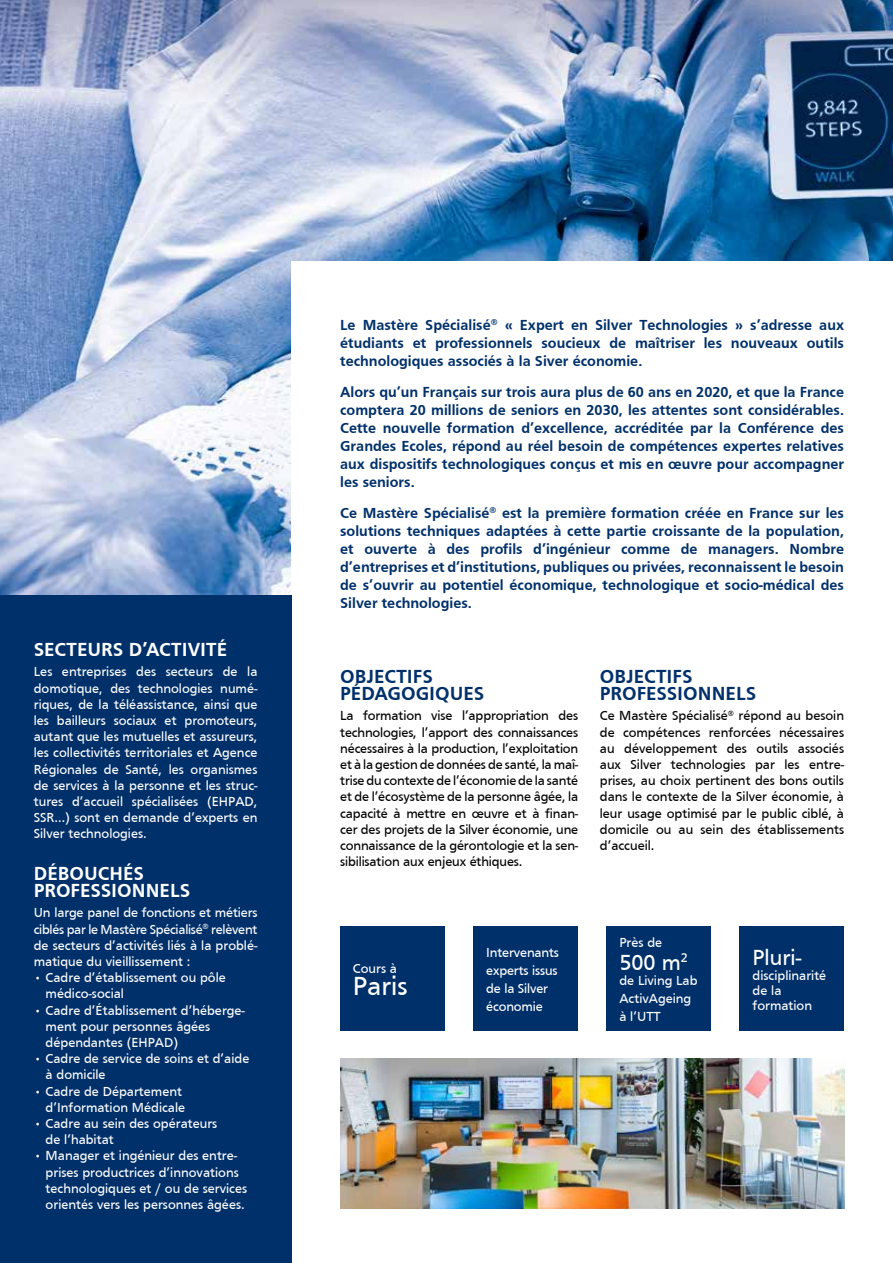
<style>
.page{position:relative;width:893px;height:1263px;background:#fff}
.page>*{position:absolute;margin:0;border:0;box-sizing:border-box;transform-origin:0 0}
.t1{font:27px "Frutiger";color:#fff}
.t2{font:22.5px "Frutiger";color:#fff}
.t3{font:700 19.5px/16.5px "Frutiger";color:#00306a}
.t4{font:700 19.5px/16.5px "Frutiger";color:#fff}
.t5{font:700 15px/18px "Frutiger";color:#00306a;text-align:justify}
.t6{font:13.5px/16.2px "Frutiger";color:#fff}
.t7{font:13.5px/16.2px "Frutiger";letter-spacing:-.005em;color:#000;text-align:justify}
</style>
<div class="page">
<img style="left:0;top:0;width:893px;height:595px">
<div style="left:291px;top:261px;width:602px;height:1002px;background:#fff"></div>
<div style="left:0;top:595px;width:291px;height:668px;background:#00306a"></div>
<div style="left:340px;top:927px;width:104px;height:104px;background:#00306a"></div>
<div style="left:473px;top:927px;width:105px;height:104px;background:#00306a"></div>
<div style="left:607px;top:927px;width:104px;height:104px;background:#00306a"></div>
<div style="left:740px;top:927px;width:104px;height:104px;background:#00306a"></div>
<img style="left:340px;top:1059px;width:504px;height:150px">
<h3 class="t4" style="left:34px;top:641px;width:22px">Secte</h3>
<h3 class="t4" style="left:87px;top:641px;width:141px">urs d’activité</h3>
<p class="t6" style="left:34px;top:664px;width:225px;text-align:justify">Les entreprises des secteurs de la domotique, des technologies numé&shy;riques, de la téléassistance, ainsi que les bailleurs sociaux et promoteurs, autant que les mutuelles et assureurs, les collectivités territoriales et Agence Régionales de Santé, les organismes de services à la personne et les struc&shy;tures d’accueil spécialisées (EHPAD, SSR…) sont en demande d’experts en Silver technologies.</p>
<h3 class="t4" style="left:34px;top:865px;width:109px">Débouchés profess</h3>
<h3 class="t4" style="left:111px;top:882px;width:19px">ionnels</h3>
<p class="t6" style="left:34px;top:904px;width:225px;text-align:justify">Un large panel de fonctions et métiers ciblés par le Mastère Spécialisé<sup>®</sup> relèvent de secteurs d’activités liés à la problé&shy;matique du vieillissement :</p>
<p class="t6" style="left:46px;top:969px;width:182px;text-indent:-12px">• Cadre d’établissement ou pôle médico-social</p>
<p class="t6" style="left:46px;top:1002px;width:201px;text-indent:-12px">• Cadre d’Établissement d’héberge&shy;ment pour personnes âgées dépendantes (EHPAD)</p>
<p class="t6" style="left:46px;top:1050px;width:205px;text-indent:-12px">• Cadre de service de soins et d’aide à domicile</p>
<p class="t6" style="left:34px;top:1083px;width:153px;text-align:right">• Cadre de Département d’Information Médicale</p>
<p class="t6" style="left:46px;top:1115px;width:173px;text-indent:-12px">• Cadre au sein des opérateurs de l’habitat</p>
<p class="t6" style="left:46px;top:1147px;width:203px;text-indent:-12px">• Manager et ingénieur des entre&shy;prises productrices d’innovations technologiques et / ou de services orientés vers les personnes âgées.</p>
<p class="t5" style="left:340px;top:316px;width:505px">Le Mastère Spécialisé<sup>®</sup> « Expert en Silver Technologies » s’adresse aux étudiants et professionnels soucieux de maîtriser les nouveaux outils technologiques associés à la Siver économie.</p>
<p class="t5" style="left:340px;top:383px;width:505px">Alors qu’un Français sur trois aura plus de 60 ans en 2020, et que la France comptera 20 millions de seniors en 2030, les attentes sont considérables.<br>Cette nouvelle formation d’excellence, accréditée par la Conférence des Grandes Ecoles, répond au réel besoin de compétences expertes relatives aux dispositifs technologiques conçus et mis en œuvre pour accompagner les seniors.</p>
<p class="t5" style="left:340px;top:504px;width:505px">Ce Mastère Spécialisé<sup>®</sup> est la première formation créée en France sur les solutions techniques adaptées à cette partie croissante de la population, et ouverte à des profils d’ingénieur comme de managers. Nombre d’entreprises et d’institutions, publiques ou privées, reconnaissent le besoin de s’ouvrir au potentiel économique, technologique et socio-médical des Silver technologies.</p>
<h3 class="t3" style="left:340px;top:668px;width:83px">Objectifs pédagog</h3>
<h3 class="t3" style="left:429px;top:685px;width:45px">iques</h3>
<p class="t7" style="left:340px;top:708px;width:240px">La formation vise l’appropriation des technologies, l’apport des connaissances nécessaires à la production, l’exploitation et à la gestion de données de santé, la maî&shy;trise du contexte de l’économie de la santé et de l’écosystème de la personne âgée, la capacité à mettre en œuvre et à finan&shy;cer des projets de la Silver économie, une connaissance de la gérontologie et la sen&shy;sibilisation aux enjeux éthiques.</p>
<h3 class="t3" style="left:600px;top:668px;width:158px">Objectifs<br>PROFESSIONNELS</h3>
<p class="t7" style="left:600px;top:708px;width:246px">Ce Mastère Spécialisé<sup>®</sup> répond au besoin de compétences renforcées nécessaires au développement des outils associés aux Silver technologies par les entre&shy;prises, au choix pertinent des bons outils dans le contexte de la Silver économie, à leur usage optimisé par le public ciblé, à domicile ou au sein des établissements d’accueil.</p>
<p class="t6" style="left:353px;top:960px;width:46px">Cours à</p>
<h1 class="t1" style="left:353px;top:971px;width:56px">Paris</h1>
<p class="t6" style="left:486px;top:943px;width:74px;line-height:18px">Intervenants experts issus de la Silver économie</p>
<p class="t6" style="left:619px;top:934px;width:44px">Près de</p>
<h2 class="t2" style="left:619px;top:949px;width:70px">500 m<sup>2</sup></h2>
<p class="t6" style="left:619px;top:971px;width:80px;line-height:18px">de Living Lab<br>ActivAgeing à l’UTT</p>
<h2 class="t2" style="left:753px;top:944px;width:50px">Pluri-</h2>
<p class="t6" style="left:753px;top:967px;width:75px;line-height:15px">disciplinarité de la formation</p>
</div>
